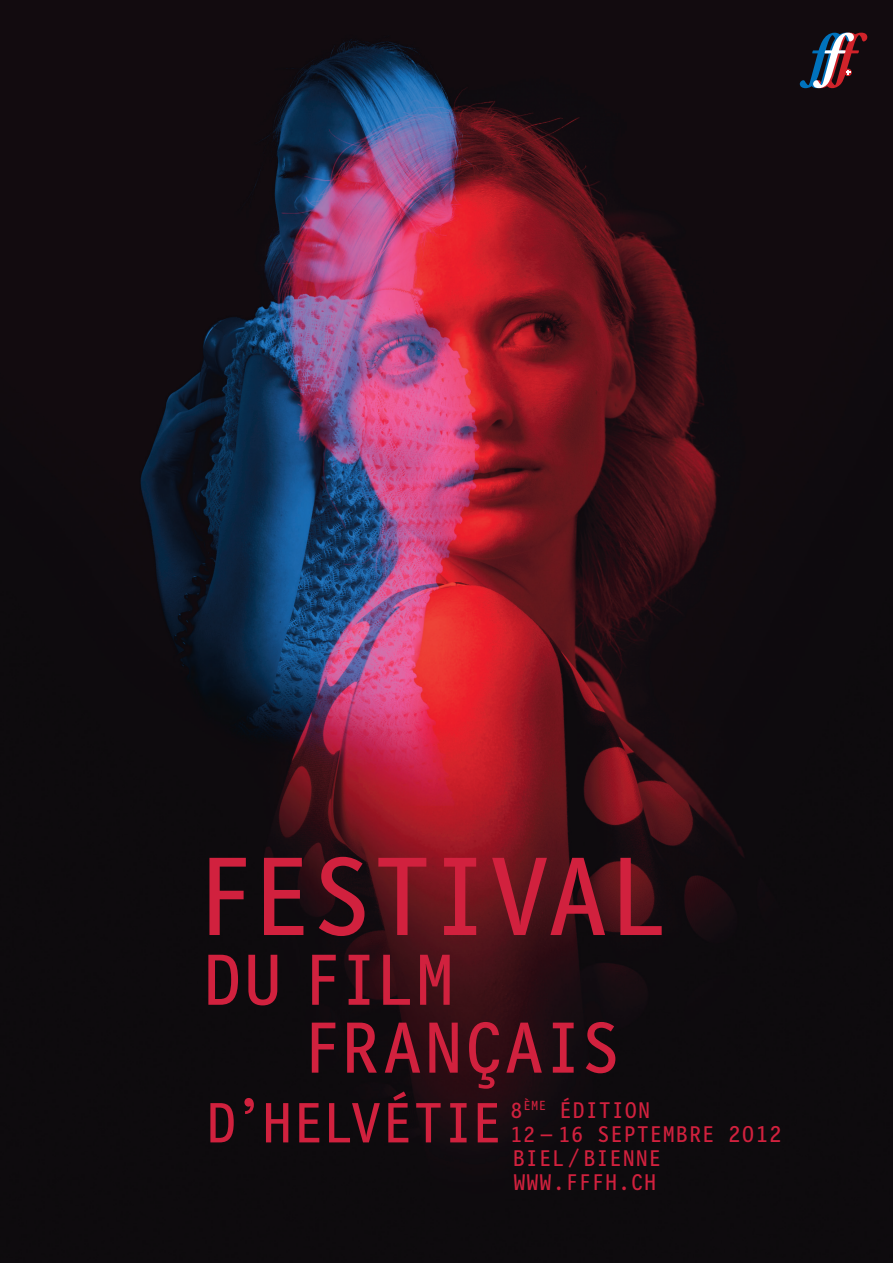
<style>
.page{position:relative;width:893px;height:1263px;background:#fff}
.page>*{position:absolute;margin:0;border:0;box-sizing:border-box;transform-origin:0 0}
.t1{font:112.65px "Letter Gothic";letter-spacing:.03em;color:#d1213e}
.t2{font:73.05px "Letter Gothic";letter-spacing:.05em;color:#d1213e}
.t3{font:57.45px "Letter Gothic";letter-spacing:.025em;color:#d1213e}
.t4{font:22.95px "Letter Gothic";letter-spacing:.07em;color:#d1213e}
.s1{font-size:24px}
</style>
<div class="page">
<img style="left:0;top:0;width:893px;height:1263px">
<svg style="left:800px;top:33px;width:67px;height:55px;background:#4b3d4c"></svg>
<p class="t1" style="left:196px;top:835px;width:471px">FESTIVAL</p>
<p class="t2" style="left:204px;top:940px;width:251px">DU FILM</p>
<p class="t2" style="left:303px;top:1008px;width:317px">FRANÇAIS</p>
<p class="t3" style="left:207px;top:1091px;width:296px">D’HELVÉTIE</p>
<p class="t4" style="left:511px;top:1097px;width:141px">8<sup>ÈME</sup> ÉDITION</p>
<p class="t4" style="left:510px;top:1121px;width:273px">12 – 16 SEPTEMBRE <span class="s1">2012</span></p>
<p class="t4" style="left:513px;top:1145px;width:149px">BIEL / BIENNE</p>
<p class="t4" style="left:514px;top:1169px;width:144px">WWW.FFFH.CH</p>
</div>
